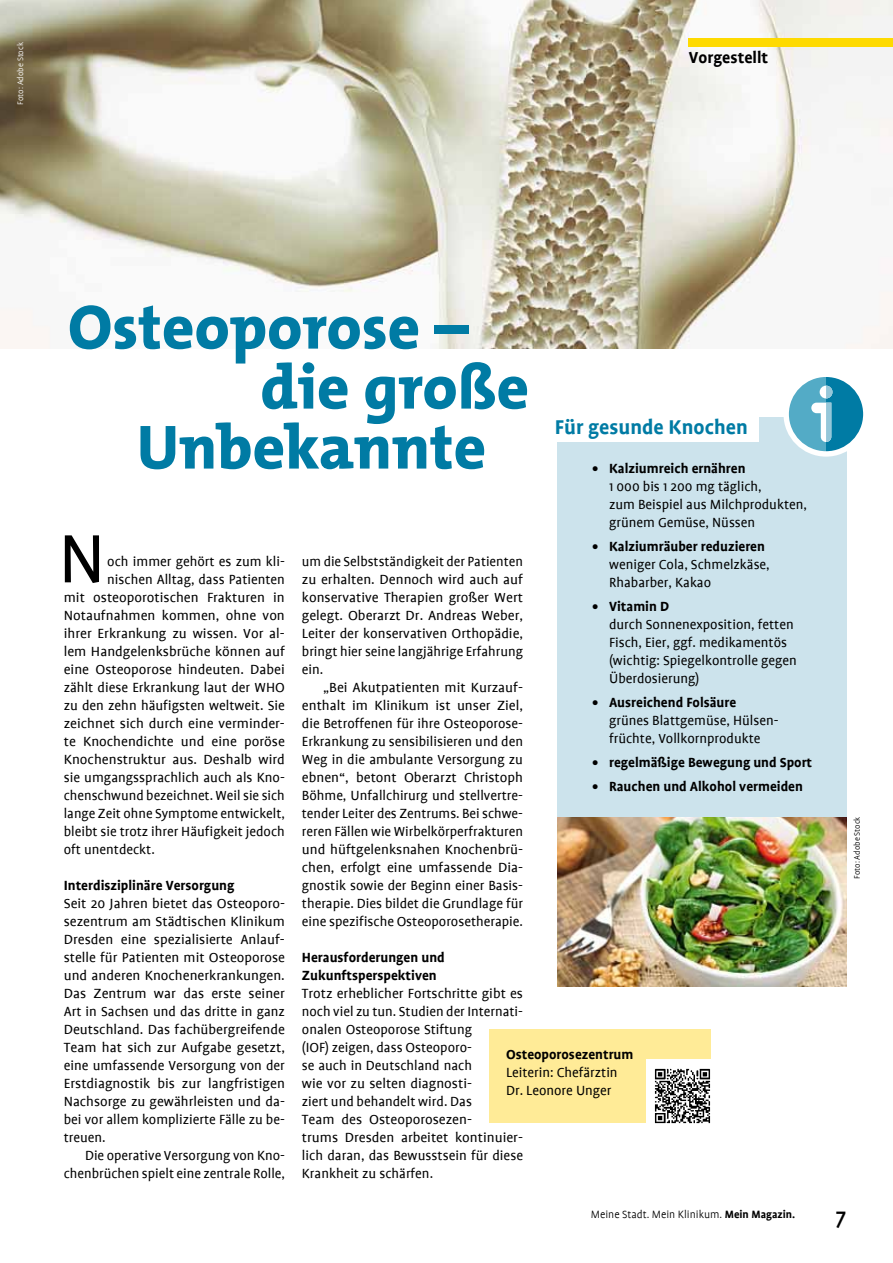
<style>
.page{position:relative;width:893px;height:1263px;background:#fff}
.page>*{position:absolute;margin:0;border:0;box-sizing:border-box;transform-origin:0 0}
.t1{font:78px "Profile";color:#000}
.t2{font:800 63px "The Mix B8";color:#007ba4}
.t3{font:500 24px "Profile";color:#000}
.t4{font:700 22.5px "Profile";color:#007ba4}
.t5{font:700 18px "Profile";color:#000}
.t6{font:15px/18px "Profile";color:#000}
.t7{font:700 15px/18px "Profile";color:#000}
.t8{font:300 12px "Profile";color:#000}
.t9{font:300 9px "Profile";color:#000}
.t10{font:300 9px "Profile";color:#fff}
.s1{font-weight:700}
</style>
<div class="page">
<img style="left:0;top:0;width:893px;height:349px">
<img style="left:557px;top:816px;width:289px;height:170px">
<div style="left:557px;top:417px;width:289px;height:399px;background:#cce3ec"></div>
<div style="left:542px;top:412px;width:217px;height:30px;background:#fff"></div>
<div style="left:788px;top:376px;width:76px;height:76px;background:#007ba4;border-radius:50%"></div>
<svg style="left:789px;top:378px;width:43px;height:73px"></svg>
<div style="left:783px;top:372px;width:85px;height:85px;border:5px solid #fff;border-radius:50%"></div>
<div style="left:489px;top:1029px;width:221px;height:94px;background:#ffeb97"></div>
<div style="left:646px;top:1059px;width:73px;height:72px;background:#fff"></div>
<img style="left:654px;top:1068px;width:57px;height:56px">
<div style="left:689px;top:38px;width:204px;height:9px;background:#feda00"></div>
<p class="t10" style="left:16px;top:105px;width:64px;rotate:-90deg">Foto: Adobe Stock</p>
<p class="t5" style="left:689px;top:48px;width:81px">Vorgestellt</p>
<h2 class="t2" style="left:68px;top:294px;width:402px">Osteoporose –</h2>
<h2 class="t2" style="left:260px;top:354px;width:270px">die große</h2>
<h2 class="t2" style="left:137px;top:414px;width:351px">Unbekannte</h2>
<h3 class="t4" style="left:555px;top:414px;width:195px">Für gesunde Knochen</h3>
<p class="t7" style="left:592px;top:460px;width:155px">• Kalziumreich ernähren</p>
<p class="t6" style="left:609px;top:478px;width:199px">1 000 bis 1 200 mg täglich,<br>zum Beispiel aus Milchprodukten, grünem Gemüse, Nüssen</p>
<p class="t7" style="left:592px;top:538px;width:174px">• Kalziumräuber reduzieren</p>
<p class="t6" style="left:609px;top:556px;width:162px">weniger Cola, Schmelzkäse,<br>Rhabarber, Kakao</p>
<p class="t7" style="left:592px;top:598px;width:79px">• Vitamin D</p>
<p class="t6" style="left:609px;top:616px;width:189px">durch Sonnenexposition, fetten<br>Fisch, Eier, ggf. medikamentös (wichtig: Spiegelkontrolle gegen<br>Überdosierung)</p>
<p class="t7" style="left:592px;top:694px;width:146px">• Ausreichend Folsäure</p>
<p class="t6" style="left:609px;top:712px;width:171px">grünes Blattgemüse, Hülsen&shy;früchte, Vollkornprodukte</p>
<p class="t7" style="left:592px;top:754px;width:222px">• regelmäßige Bewegung und Sport</p>
<p class="t7" style="left:592px;top:778px;width:212px">• Rauchen und Alkohol vermeiden</p>
<h1 class="t1" style="left:58px;top:518px;width:49px">N</h1>
<p class="t6" style="left:302px;top:552px;width:223px;text-align:justify">um die Selbstständigkeit der Patienten zu erhalten. Dennoch wird auch auf konservative Therapien großer Wert gelegt. Oberarzt Dr. Andreas Weber, Leiter der konservativen Orthopädie, bringt hier seine langjährige Erfahrung ein.</p>
<p class="t6" style="left:302px;top:678px;width:223px;text-align:justify;text-indent:21px">„Bei Akutpatienten mit Kurzauf&shy;enthalt im Klinikum ist unser Ziel, die Betroffenen für ihre Osteoporose-Erkrankung zu sensibilisieren und den Weg in die ambulante Versorgung zu ebnen“, betont Oberarzt Christoph Böhme, Unfallchirurg und stellvertre&shy;tender Leiter des Zentrums. Bei schwe&shy;reren Fällen wie Wirbelkörperfrakturen und hüftgelenksnahen Knochenbrü&shy;chen, erfolgt eine umfassende Dia&shy;gnostik sowie der Beginn einer Basis&shy;therapie. Dies bildet die Grundlage für eine spezifische Osteoporosetherapie.</p>
<p class="t7" style="left:302px;top:948px;width:144px">Herausforderungen und<br>Zukunftsperspektiven</p>
<p class="t6" style="left:302px;top:984px;width:223px">Trotz erheblicher Fortschritte gibt es noch viel zu tun. Studien der Internati&shy;onalen Osteoporose Stiftung<br>(IOF) zeigen, dass Osteoporo-<br>se auch in Deutschland nach<br>wie vor zu selten diagnosti-<br>ziert und behandelt wird. Das<br>Team des Osteoporosezen-<br>trums Dresden arbeitet kontinuier&shy;lich daran, das Bewusstsein für diese<br>Krankheit zu schärfen.</p>
<p class="t6" style="left:107px;top:552px;width:179px">och immer gehört es zum kli-</p>
<p class="t6" style="left:107px;top:570px;width:179px">nischen Alltag, dass Patienten</p>
<p class="t6" style="left:64px;top:588px;width:223px">mit osteoporotischen Frakturen in</p>
<p class="t6" style="left:64px;top:606px;width:223px">Notaufnahmen kommen, ohne von</p>
<p class="t6" style="left:64px;top:624px;width:223px">ihrer Erkrankung zu wissen. Vor al-</p>
<p class="t6" style="left:64px;top:642px;width:223px">lem Handgelenksbrüche können auf</p>
<p class="t6" style="left:64px;top:660px;width:223px">eine Osteoporose hindeuten. Dabei</p>
<p class="t6" style="left:64px;top:678px;width:223px">zählt diese Erkrankung laut der WHO</p>
<p class="t6" style="left:64px;top:696px;width:223px">zu den zehn häufigsten weltweit. Sie</p>
<p class="t6" style="left:64px;top:714px;width:223px">zeichnet sich durch eine verminder-</p>
<p class="t6" style="left:64px;top:732px;width:223px">te Knochendichte und eine poröse</p>
<p class="t6" style="left:64px;top:750px;width:223px">Knochenstruktur aus. Deshalb wird</p>
<p class="t6" style="left:64px;top:768px;width:223px">sie umgangssprachlich auch als Kno-</p>
<p class="t6" style="left:64px;top:786px;width:223px">chenschwund bezeichnet. Weil sie sich</p>
<p class="t6" style="left:64px;top:804px;width:223px">lange Zeit ohne Symptome entwickelt,</p>
<p class="t6" style="left:64px;top:822px;width:223px">bleibt sie trotz ihrer Häufigkeit jedoch</p>
<p class="t6" style="left:64px;top:840px;width:93px">oft unentdeckt.</p>
<p class="t7" style="left:64px;top:876px;width:172px">Interdisziplinäre Versorgung</p>
<p class="t6" style="left:64px;top:894px;width:223px;text-align:justify">Seit 20 Jahren bietet das Osteoporo&shy;sezentrum am Städtischen Klinikum Dresden eine spezialisierte Anlauf&shy;stelle für Patienten mit Osteoporose und anderen Knochenerkrankungen.<br>Das Zentrum war das erste seiner Art in Sachsen und das dritte in ganz Deutschland. Das fachübergreifende Team hat sich zur Aufgabe gesetzt, eine umfassende Versorgung von der Erstdiagnostik bis zur langfristigen Nachsorge zu gewährleisten und da&shy;bei vor allem komplizierte Fälle zu be&shy;treuen.</p>
<p class="t6" style="left:64px;top:1146px;width:223px;text-align:right">Die operative Versorgung von Kno&shy;chenbrüchen spielt eine zentrale Rolle,</p>
<p class="t7" style="left:506px;top:1046px;width:129px">Osteoporosezentrum</p>
<p class="t6" style="left:506px;top:1064px;width:113px">Leiterin: Chefärztin<br>Dr. Leonore Unger</p>
<p class="t9" style="left:852px;top:879px;width:64px;rotate:-90deg">Foto: Adobe Stock</p>
<p class="t8" style="left:591px;top:1208px;width:206px">Meine Stadt. Mein Klinikum. <span class="s1">Mein Magazin.</span></p>
<h3 class="t3" style="left:836px;top:1204px;width:12px">7</h3>
</div>
